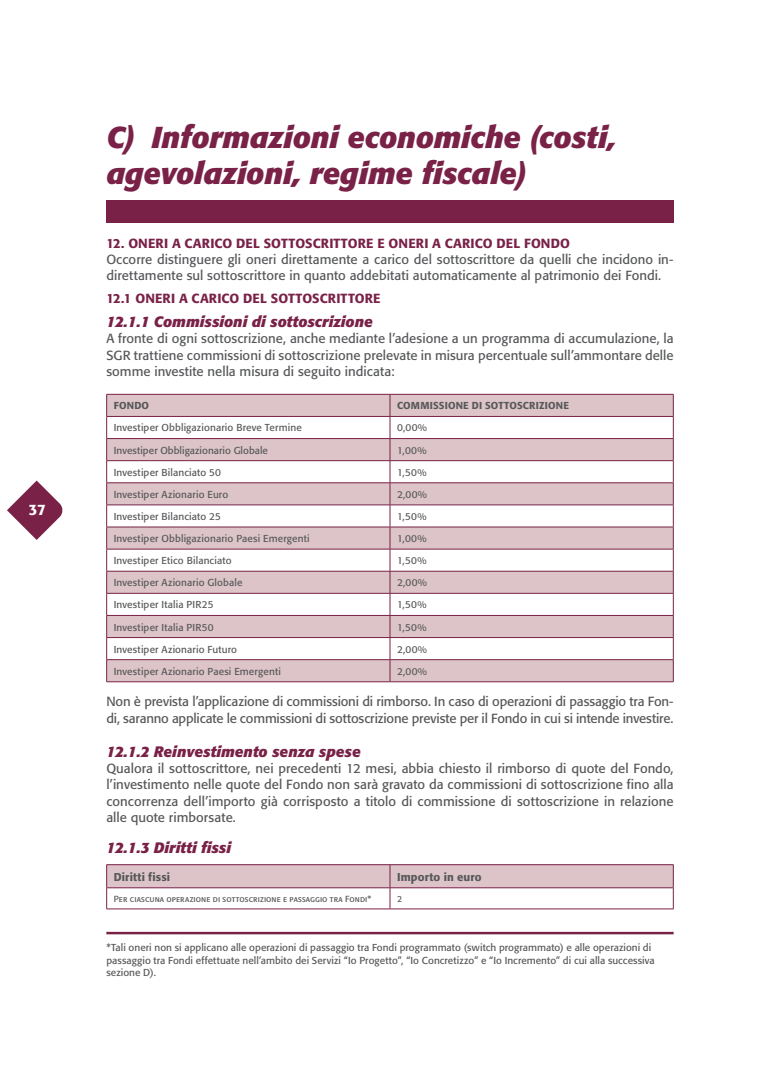
<style>
.page{position:relative;width:780px;height:1088px;background:#fff}
.page>*{position:absolute;margin:0;border:0;box-sizing:border-box;transform-origin:0 0}
.t1{font:italic 700 30px/36px "Formata";letter-spacing:-.005em;color:#792147}
.t2{font:italic 700 15px "Formata";color:#792147}
.t3{font:500 15px "Formata";color:#fff}
.t4{font:13.12px/16.2px "Formata";color:#57585a}
.t5{font:500 13.12px "Formata";letter-spacing:.01em;color:#792147}
.t6{font:500 11.25px "Formata";letter-spacing:.01em;color:#57585a}
.t7{font:10px/12.5px "Formata";letter-spacing:.015em;color:#57585a}
.t8{font:500 10px "Formata";letter-spacing:.02em;color:#57585a}
.t9{font:8.75px "Formata Regular SC";letter-spacing:.015em;color:#57585a}
.t10{font:8.75px "Formata";color:#57585a}
</style>
<div class="page">
<svg style="left:7px;top:480px;width:56px;height:60px"></svg>
<svg style="left:107px;top:395px;width:566px;height:286px;fill:#dcc4c8"></svg>
<hr style="left:106px;top:394px;width:284px;height:1px;background:#792147">
<hr style="left:390px;top:394px;width:283px;height:1px;background:#792147">
<hr style="left:106px;top:416px;width:284px;height:1px;background:#792147">
<hr style="left:390px;top:416px;width:283px;height:1px;background:#792147">
<hr style="left:106px;top:438px;width:284px;height:1px;background:#792147">
<hr style="left:390px;top:438px;width:283px;height:1px;background:#792147">
<svg style="left:106px;top:395px;width:1px;height:286px"></svg>
<hr style="left:106px;top:460px;width:284px;height:1px;background:#792147">
<hr style="left:106px;top:482px;width:284px;height:1px;background:#792147">
<hr style="left:106px;top:504px;width:284px;height:1px;background:#792147">
<hr style="left:106px;top:527px;width:284px;height:1px;background:#792147">
<hr style="left:106px;top:549px;width:284px;height:1px;background:#792147">
<hr style="left:106px;top:571px;width:284px;height:1px;background:#792147">
<hr style="left:106px;top:593px;width:284px;height:1px;background:#792147">
<hr style="left:106px;top:615px;width:284px;height:1px;background:#792147">
<hr style="left:106px;top:637px;width:284px;height:1px;background:#792147">
<hr style="left:106px;top:659px;width:284px;height:1px;background:#792147">
<hr style="left:106px;top:681px;width:284px;height:1px;background:#792147">
<svg style="left:389px;top:395px;width:1px;height:286px"></svg>
<hr style="left:390px;top:460px;width:283px;height:1px;background:#792147">
<hr style="left:390px;top:482px;width:283px;height:1px;background:#792147">
<svg style="left:673px;top:395px;width:1px;height:286px"></svg>
<hr style="left:390px;top:504px;width:283px;height:1px;background:#792147">
<hr style="left:390px;top:527px;width:283px;height:1px;background:#792147">
<hr style="left:390px;top:549px;width:283px;height:1px;background:#792147">
<hr style="left:390px;top:571px;width:283px;height:1px;background:#792147">
<hr style="left:390px;top:593px;width:283px;height:1px;background:#792147">
<hr style="left:390px;top:615px;width:283px;height:1px;background:#792147">
<hr style="left:390px;top:637px;width:283px;height:1px;background:#792147">
<hr style="left:390px;top:659px;width:283px;height:1px;background:#792147">
<hr style="left:390px;top:681px;width:283px;height:1px;background:#792147">
<hr style="left:106px;top:864px;width:284px;height:1px;background:#792147">
<hr style="left:390px;top:864px;width:283px;height:1px;background:#792147">
<svg style="left:106px;top:865px;width:568px;height:43px"></svg>
<hr style="left:106px;top:908px;width:284px;height:1px;background:#792147">
<hr style="left:390px;top:908px;width:283px;height:1px;background:#792147">
<div style="left:106px;top:200px;width:567px;height:22px;background:#792147"></div>
<hr style="left:106px;top:932px;width:567px;height:2px;background:#792147">
<p class="t3" style="left:29px;top:501px;width:18px">37</p>
<h1 class="t1" style="left:106px;top:119px;width:511px">C) Informazioni economiche (costi, agevolazioni, regime fiscale)</h1>
<p class="t5" style="left:106px;top:235px;width:465px">12. ONERI A CARICO DEL SOTTOSCRITTORE E ONERI A CARICO DEL FONDO</p>
<p class="t4" style="left:106px;top:251px;width:568px">Occorre distinguere gli oneri direttamente a carico del sottoscrittore da quelli che incidono in&shy;direttamente sul sottoscrittore in quanto addebitati automaticamente al patrimonio dei Fondi.</p>
<p class="t5" style="left:106px;top:290px;width:276px">12.1 ONERI A CARICO DEL SOTTOSCRITTORE</p>
<p class="t2" style="left:106px;top:312px;width:268px">12.1.1 Commissioni di sottoscrizione</p>
<p class="t4" style="left:106px;top:331px;width:568px;text-align:justify">A fronte di ogni sottoscrizione, anche mediante l’adesione a un programma di accumulazione, la SGR trattiene commissioni di sottoscrizione prelevate in misura percentuale sull’ammontare delle somme investite nella misura di seguito indicata:</p>
<p class="t8" style="left:114px;top:400px;width:37px">FONDO</p>
<p class="t8" style="left:397px;top:400px;width:173px">COMMISSIONE DI SOTTOSCRIZIONE</p>
<p class="t7" style="left:114px;top:422px;width:189px">Investiper Obbligazionario Breve Termine</p>
<p class="t7" style="left:397px;top:422px;width:32px">0,00%</p>
<p class="t7" style="left:114px;top:444px;width:156px">Investiper Obbligazionario Globale</p>
<p class="t7" style="left:397px;top:444px;width:31px">1,00%</p>
<p class="t7" style="left:114px;top:466px;width:109px">Investiper Bilanciato 50</p>
<p class="t7" style="left:397px;top:466px;width:31px">1,50%</p>
<p class="t7" style="left:114px;top:488px;width:116px">Investiper Azionario Euro</p>
<p class="t7" style="left:397px;top:488px;width:32px">2,00%</p>
<p class="t7" style="left:114px;top:510px;width:109px">Investiper Bilanciato 25</p>
<p class="t7" style="left:397px;top:510px;width:31px">1,50%</p>
<p class="t7" style="left:114px;top:532px;width:197px">Investiper Obbligazionario Paesi Emergenti</p>
<p class="t7" style="left:397px;top:532px;width:31px">1,00%</p>
<p class="t7" style="left:114px;top:554px;width:119px">Investiper Etico Bilanciato</p>
<p class="t7" style="left:397px;top:554px;width:31px">1,50%</p>
<p class="t7" style="left:114px;top:576px;width:130px">Investiper Azionario Globale</p>
<p class="t7" style="left:397px;top:576px;width:32px">2,00%</p>
<p class="t7" style="left:114px;top:598px;width:101px">Investiper Italia PIR25</p>
<p class="t7" style="left:397px;top:598px;width:31px">1,50%</p>
<p class="t7" style="left:114px;top:621px;width:101px">Investiper Italia PIR50</p>
<p class="t7" style="left:397px;top:621px;width:31px">1,50%</p>
<p class="t7" style="left:114px;top:643px;width:125px">Investiper Azionario Futuro</p>
<p class="t7" style="left:397px;top:643px;width:32px">2,00%</p>
<p class="t7" style="left:114px;top:665px;width:169px">Investiper Azionario Paesi Emergenti</p>
<p class="t7" style="left:397px;top:665px;width:32px">2,00%</p>
<p class="t4" style="left:106px;top:694px;width:568px">Non è prevista l’applicazione di commissioni di rimborso. In caso di operazioni di passaggio tra Fon&shy;di, saranno applicate le commissioni di sottoscrizione previste per il Fondo in cui si intende investire.</p>
<p class="t2" style="left:106px;top:742px;width:256px">12.1.2 Reinvestimento senza spese</p>
<p class="t4" style="left:106px;top:760px;width:568px;text-align:justify">Qualora il sottoscrittore, nei precedenti 12 mesi, abbia chiesto il rimborso di quote del Fondo, l’investimento nelle quote del Fondo non sarà gravato da commissioni di sottoscrizione fino alla concorrenza dell’importo già corrisposto a titolo di commissione di sottoscrizione in relazione alle quote rimborsate.</p>
<p class="t2" style="left:106px;top:838px;width:126px">12.1.3 Diritti fissi</p>
<p class="t6" style="left:114px;top:870px;width:58px">Diritti fissi</p>
<p class="t6" style="left:397px;top:870px;width:86px">Importo in euro</p>
<p class="t9" style="left:114px;top:893px;width:259px">Per ciascuna operazione di sottoscrizione e passaggio tra Fondi*</p>
<p class="t10" style="left:397px;top:893px;width:7px">2</p>
<p class="t7" style="left:106px;top:941px;width:550px">*Tali oneri non si applicano alle operazioni di passaggio tra Fondi programmato (switch programmato) e alle operazioni di passaggio tra Fondi effettuate nell’ambito dei Servizi “Io Progetto”, “Io Concretizzo” e “Io Incremento” di cui alla successiva sezione D).</p>
</div>
